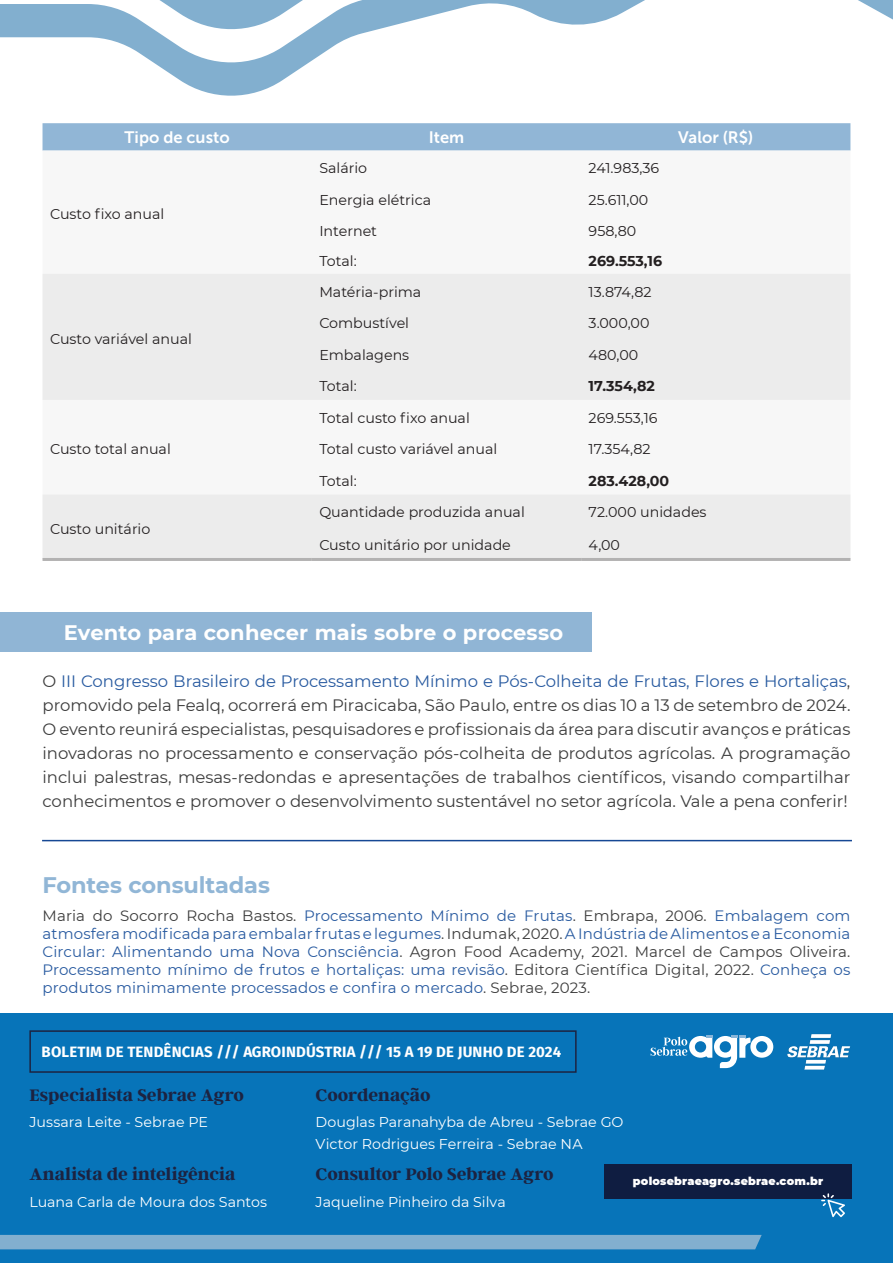
<style>
.page{position:relative;width:893px;height:1263px;background:#fff}
.page>*{position:absolute;margin:0;border:0;box-sizing:border-box;transform-origin:0 0}
.t1{font:700 22.5px "Montserrat";letter-spacing:-.005em;color:#91b6d6}
.Titulo_destaque{font:700 21px "Montserrat";letter-spacing:.01em;color:#fff}
.t2{font:700 18.6px "Argent CF";letter-spacing:-.005em;color:#1c2341}
.Corpo11pt{font:16.5px/24px "Montserrat";color:#3c3c3c;text-align:justify}
.titulo_tabela{font:16.5px "Museo Sans 700";color:#fff}
.Corpo11pt-2{font:15px/18px "Montserrat";letter-spacing:.01em;color:#285aa0;text-align:justify}
.t3{font:700 15px "Fira Sans";letter-spacing:.01em;color:#fff}
.texto_tabela{font:14.25px "Montserrat";color:#231f20}
.t4{font:14.25px "Montserrat";color:#fff}
.texto_tabela-2{font:700 14.25px "Montserrat";color:#231f20}
.t5{font:900 11.1px "Montserrat";letter-spacing:.02em;color:#fff}
.s1{color:#285aa0}
.s2{color:#3c3c3c}
</style>
<div class="page">
<svg style="left:0;top:34px;width:360px;height:62px"></svg>
<svg style="left:0;top:0;width:893px;height:34px"></svg>
<div style="left:0;top:1013px;width:893px;height:250px;background:#0774b9"></div>
<div style="left:29px;top:1030px;width:548px;height:43px;border:2px solid #1c2341"></div>
<div style="left:0;top:1235px;width:762px;height:14px;background:#82afcf"></div>
<hr style="left:42px;top:840px;width:810px;height:1px;background:#164894">
<img style="left:787px;top:1034px;width:63px;height:36px">
<svg style="left:651px;top:1035px;width:122px;height:33px"></svg>
<div style="left:604px;top:1164px;width:248px;height:35px;background:#0f1d41"></div>
<svg style="left:821px;top:1193px;width:23px;height:24px"></svg>
<div style="left:0;top:612px;width:591px;height:39px;background:#90b5d5"></div>
<svg style="left:43px;top:123px;width:807px;height:28px;background:#94b8d7"></svg>
<svg style="left:43px;top:274px;width:807px;height:284px;fill:#ececec"></svg>
<hr style="left:312px;top:558px;width:269px;height:3px;background:#b3b2b2">
<hr style="left:581px;top:558px;width:269px;height:3px;background:#b3b2b2">
<hr style="left:43px;top:558px;width:269px;height:3px;background:#b3b2b2">
<p class="titulo_tabela" style="left:125px;top:128px;width:107px">Tipo de custo</p>
<p class="titulo_tabela" style="left:429px;top:128px;width:37px">Item</p>
<p class="titulo_tabela" style="left:678px;top:128px;width:77px">Valor (R$)</p>
<p class="texto_tabela" style="left:50px;top:204px;width:116px">Custo fixo anual</p>
<p class="texto_tabela" style="left:50px;top:329px;width:143px">Custo variável anual</p>
<p class="texto_tabela" style="left:50px;top:439px;width:122px">Custo total anual</p>
<p class="texto_tabela" style="left:50px;top:519px;width:102px">Custo unitário</p>
<p class="texto_tabela" style="left:319px;top:158px;width:49px">Salário</p>
<p class="texto_tabela" style="left:589px;top:158px;width:72px">241.983,36</p>
<p class="texto_tabela" style="left:319px;top:190px;width:113px">Energia elétrica</p>
<p class="texto_tabela" style="left:589px;top:190px;width:61px">25.611,00</p>
<p class="texto_tabela" style="left:319px;top:221px;width:59px">Internet</p>
<p class="texto_tabela" style="left:589px;top:221px;width:49px">958,80</p>
<p class="texto_tabela" style="left:319px;top:252px;width:39px">Total:</p>
<p class="texto_tabela-2" style="left:589px;top:251px;width:75px">269.553,16</p>
<p class="texto_tabela" style="left:319px;top:282px;width:104px">Matéria-prima</p>
<p class="texto_tabela" style="left:589px;top:282px;width:64px">13.874,82</p>
<p class="texto_tabela" style="left:319px;top:313px;width:91px">Combustível</p>
<p class="texto_tabela" style="left:589px;top:313px;width:62px">3.000,00</p>
<p class="texto_tabela" style="left:319px;top:345px;width:91px">Embalagens</p>
<p class="texto_tabela" style="left:589px;top:345px;width:51px">480,00</p>
<p class="texto_tabela" style="left:319px;top:376px;width:39px">Total:</p>
<p class="texto_tabela-2" style="left:589px;top:376px;width:68px">17.354,82</p>
<p class="texto_tabela" style="left:319px;top:408px;width:152px">Total custo fixo anual</p>
<p class="texto_tabela" style="left:589px;top:408px;width:70px">269.553,16</p>
<p class="texto_tabela" style="left:319px;top:439px;width:180px">Total custo variável anual</p>
<p class="texto_tabela" style="left:589px;top:439px;width:63px">17.354,82</p>
<p class="texto_tabela" style="left:319px;top:471px;width:39px">Total:</p>
<p class="texto_tabela-2" style="left:589px;top:470px;width:82px">283.428,00</p>
<p class="texto_tabela" style="left:319px;top:502px;width:207px">Quantidade produzida anual</p>
<p class="texto_tabela" style="left:589px;top:502px;width:119px">72.000 unidades</p>
<p class="texto_tabela" style="left:319px;top:535px;width:193px">Custo unitário por unidade</p>
<p class="texto_tabela" style="left:589px;top:535px;width:33px">4,00</p>
<p class="Titulo_destaque" style="left:64px;top:617px;width:501px">Evento para conhecer mais sobre o processo</p>
<p class="Corpo11pt" style="left:43px;top:668px;width:809px">O <span class="s1">III Congresso Brasileiro de Processamento Mínimo e Pós-Colheita de Frutas, Flores e Hortaliças</span>, promovido pela Fealq, ocorrerá em Piracicaba, São Paulo, entre os dias 10 a 13 de setembro de 2024.<br>O evento reunirá especialistas, pesquisadores e profissionais da área para discutir avanços e práticas inovadoras no processamento e conservação pós-colheita de produtos agrícolas. A programação inclui palestras, mesas-redondas e apresentações de trabalhos científicos, visando compartilhar conhecimentos e promover o desenvolvimento sustentável no setor agrícola. Vale a pena conferir!</p>
<p class="t1" style="left:43px;top:869px;width:229px">Fontes consultadas</p>
<p class="Corpo11pt-2" style="left:43px;top:906px;width:809px"><span class="s2">Maria do Socorro Rocha Bastos.</span> Processamento Mínimo de Frutas<span class="s2">. Embrapa, 2006.</span> Embalagem com atmosfera modificada para embalar frutas e legumes<span class="s2">. Indumak, 2020.</span> A Indústria de Alimentos e a Economia Circular: Alimentando uma Nova Consciência<span class="s2">. Agron Food Academy, 2021. Marcel de Campos Oliveira.<br></span>Processamento mínimo de frutos e hortaliças: uma revisão<span class="s2">. Editora Científica Digital, 2022.</span> Conheça os produtos minimamente processados e confira o mercado<span class="s2">. Sebrae, 2023.</span></p>
<p class="t3" style="left:42px;top:1039px;width:521px">BOLETIM DE TENDÊNCIAS /// AGROINDÚSTRIA /// 15 A 19 DE JUNHO DE 2024</p>
<p class="t2" style="left:29px;top:1085px;width:216px">Especialista Sebrae Agro</p>
<p class="t2" style="left:316px;top:1085px;width:116px">Coordenação</p>
<p class="t4" style="left:29px;top:1112px;width:180px">Jussara Leite - Sebrae PE</p>
<p class="t4" style="left:316px;top:1112px;width:309px">Douglas Paranahyba de Abreu - Sebrae GO</p>
<p class="t4" style="left:316px;top:1134px;width:268px">Victor Rodrigues Ferreira - Sebrae NA</p>
<p class="t2" style="left:29px;top:1164px;width:208px">Analista de inteligência</p>
<p class="t2" style="left:316px;top:1164px;width:240px">Consultor Polo Sebrae Agro</p>
<p class="t5" style="left:633px;top:1173px;width:192px">polosebraeagro.sebrae.com.br</p>
<p class="t4" style="left:29px;top:1192px;width:239px">Luana Carla de Moura dos Santos</p>
<p class="t4" style="left:316px;top:1192px;width:192px">Jaqueline Pinheiro da Silva</p>
</div>
